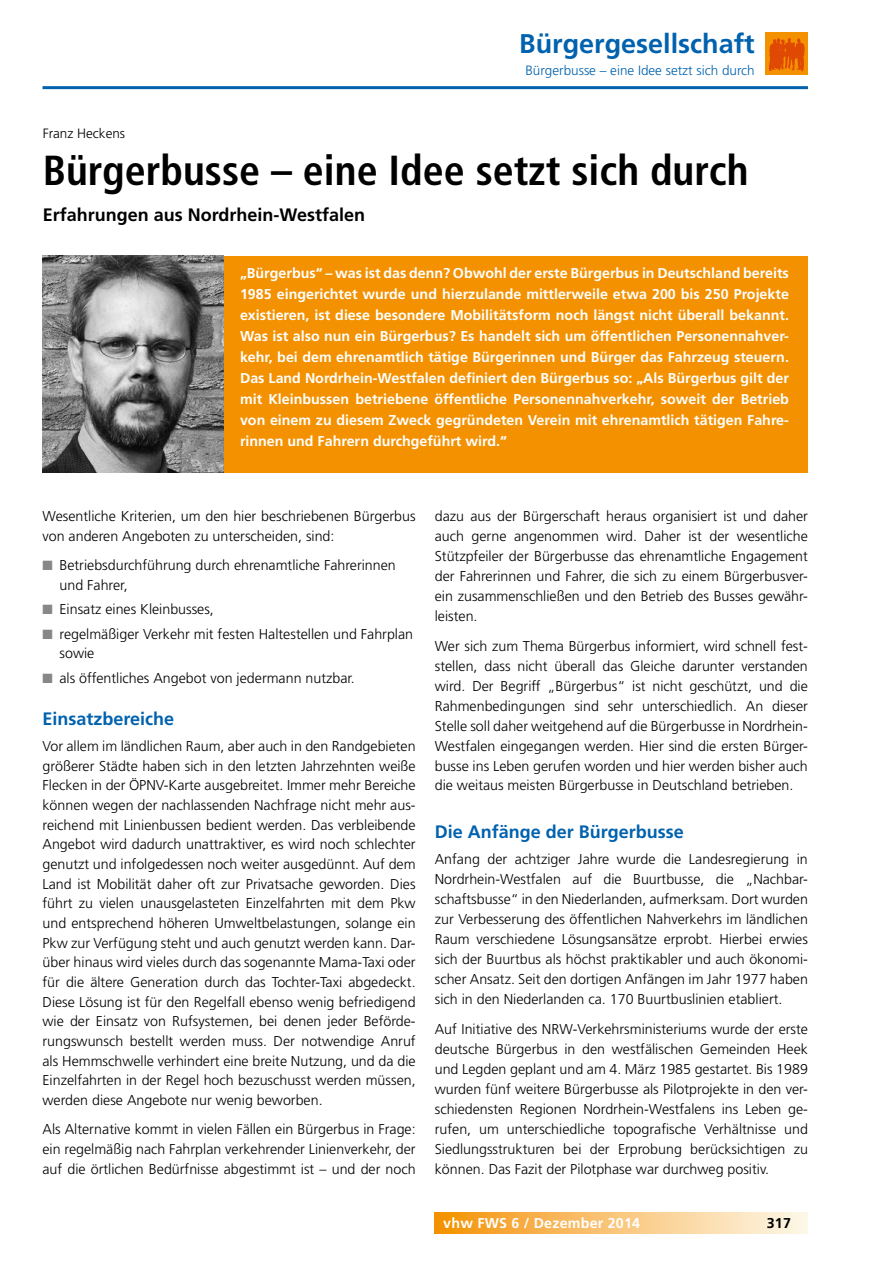
<style>
.page{position:relative;width:893px;height:1263px;background:#fff}
.page>*{position:absolute;margin:0;border:0;box-sizing:border-box;transform-origin:0 0}
.t1{font:700 condensed 42px "Frutiger LT";color:#000}
.t2{font:700 27px "Frutiger LT";color:#0062ae}
.t3{font:700 18px "Frutiger LT";color:#0062ae}
.t4{font:700 18px "Frutiger LT";color:#000}
.t5{font:300 14.25px/20px "Frutiger LT";color:#000;text-align:justify}
.t6{font:700 14.25px/21px "Frutiger LT";color:#fff;text-align:justify}
.t7{font:700 14.25px "Frutiger LT";color:#000}
.t8{font:300 13.5px "Frutiger LT";color:#0062ae}
.t9{font:300 13.5px "Frutiger CE";color:#000}
.s1{color:#868786}
</style>
<div class="page">
<div style="left:435px;top:1212px;width:373px;height:21px;background:linear-gradient(to right,#f59308,#fefaef)"></div>
<hr style="left:43px;top:86px;width:765px;height:3px;background:#0062ae">
<div style="left:766px;top:32px;width:42px;height:43px;background:#f39100"></div>
<svg style="left:769px;top:38px;width:36px;height:33px"></svg>
<div style="left:43px;top:256px;width:765px;height:216px;background:#f39100"></div>
<img style="left:43px;top:256px;width:180px;height:217px">
<h2 class="t2" style="left:519px;top:28px;width:237px">Bürgergesellschaft</h2>
<p class="t8" style="left:525px;top:62px;width:231px">Bürgerbusse – eine Idee setzt sich durch</p>
<p class="t9" style="left:43px;top:126px;width:84px">Franz Heckens</p>
<h1 class="t1" style="left:43px;top:145px;width:707px">Bürgerbusse – eine Idee setzt sich durch</h1>
<p class="t4" style="left:43px;top:205px;width:324px">Erfahrungen aus Nordrhein-Westfalen</p>
<p class="t6" style="left:240px;top:263px;width:550px">„Bürgerbus“ – was ist das denn? Obwohl der erste Bürgerbus in Deutschland bereits 1985 eingerichtet wurde und hierzulande mittlerweile etwa 200 bis 250 Projekte existieren, ist diese besondere Mobilitätsform noch längst nicht überall bekannt.<br>Was ist also nun ein Bürgerbus? Es handelt sich um öffentlichen Personennahver&shy;kehr, bei dem ehrenamtlich tätige Bürgerinnen und Bürger das Fahrzeug steuern.<br>Das Land Nordrhein-Westfalen definiert den Bürgerbus so: „Als Bürgerbus gilt der mit Kleinbussen betriebene öffentliche Personennahverkehr, soweit der Betrieb von einem zu diesem Zweck gegründeten Verein mit ehrenamtlich tätigen Fahre&shy;rinnen und Fahrern durchgeführt wird.“</p>
<p class="t5" style="left:43px;top:506px;width:375px">Wesentliche Kriterien, um den hier beschriebenen Bürgerbus von anderen Angeboten zu unterscheiden, sind:</p>
<p class="t5" style="left:60px;top:555px;width:338px;text-indent:-17px"><span class="s1">■</span> Betriebsdurchführung durch ehrenamtliche Fahrerinnen und Fahrer,</p>
<p class="t5" style="left:43px;top:599px;width:173px"><span class="s1">■</span> Einsatz eines Kleinbusses,</p>
<p class="t5" style="left:60px;top:624px;width:355px;text-indent:-17px"><span class="s1">■</span> regelmäßiger Verkehr mit festen Haltestellen und Fahrplan sowie</p>
<p class="t5" style="left:43px;top:668px;width:314px"><span class="s1">■</span> als öffentliches Angebot von jedermann nutzbar.</p>
<p class="t3" style="left:43px;top:708px;width:133px">Einsatzbereiche</p>
<p class="t5" style="left:43px;top:737px;width:375px">Vor allem im ländlichen Raum, aber auch in den Randgebieten größerer Städte haben sich in den letzten Jahrzehnten weiße Flecken in der ÖPNV-Karte ausgebreitet. Immer mehr Bereiche können wegen der nachlassenden Nachfrage nicht mehr aus&shy;reichend mit Linienbussen bedient werden. Das verbleibende Angebot wird dadurch unattraktiver, es wird noch schlechter genutzt und infolgedessen noch weiter ausgedünnt. Auf dem Land ist Mobilität daher oft zur Privatsache geworden. Dies führt zu vielen unausgelasteten Einzelfahrten mit dem Pkw und entsprechend höheren Umweltbelastungen, solange ein Pkw zur Verfügung steht und auch genutzt werden kann. Dar&shy;über hinaus wird vieles durch das sogenannte Mama-Taxi oder für die ältere Generation durch das Tochter-Taxi abgedeckt.<br>Diese Lösung ist für den Regelfall ebenso wenig befriedigend wie der Einsatz von Rufsystemen, bei denen jeder Beförde&shy;rungswunsch bestellt werden muss. Der notwendige Anruf als Hemmschwelle verhindert eine breite Nutzung, und da die Einzelfahrten in der Regel hoch bezuschusst werden müssen, werden diese Angebote nur wenig beworben.</p>
<p class="t5" style="left:43px;top:1120px;width:375px">Als Alternative kommt in vielen Fällen ein Bürgerbus in Frage: ein regelmäßig nach Fahrplan verkehrender Linienverkehr, der auf die örtlichen Bedürfnisse abgestimmt ist – und der noch</p>
<p class="t5" style="left:435px;top:506px;width:375px">dazu aus der Bürgerschaft heraus organisiert ist und daher auch gerne angenommen wird. Daher ist der wesentliche Stützpfeiler der Bürgerbusse das ehrenamtliche Engagement der Fahrerinnen und Fahrer, die sich zu einem Bürgerbusver&shy;ein zusammenschließen und den Betrieb des Busses gewähr&shy;leisten.</p>
<p class="t5" style="left:435px;top:636px;width:375px">Wer sich zum Thema Bürgerbus informiert, wird schnell fest&shy;stellen, dass nicht überall das Gleiche darunter verstanden wird. Der Begriff „Bürgerbus“ ist nicht geschützt, und die Rahmenbedingungen sind sehr unterschiedlich. An dieser Stelle soll daher weitgehend auf die Bürgerbusse in Nordrhein-Westfalen eingegangen werden. Hier sind die ersten Bürger&shy;busse ins Leben gerufen worden und hier werden bisher auch die weitaus meisten Bürgerbusse in Deutschland betrieben.</p>
<p class="t3" style="left:435px;top:821px;width:251px">Die Anfänge der Bürgerbusse</p>
<p class="t5" style="left:435px;top:849px;width:375px">Anfang der achtziger Jahre wurde die Landesregierung in Nordrhein-Westfalen auf die Buurtbusse, die „Nachbar&shy;schaftsbusse“ in den Niederlanden, aufmerksam. Dort wurden zur Verbesserung des öffentlichen Nahverkehrs im ländlichen Raum verschiedene Lösungsansätze erprobt. Hierbei erwies sich der Buurtbus als höchst praktikabler und auch ökonomi&shy;scher Ansatz. Seit den dortigen Anfängen im Jahr 1977 haben sich in den Niederlanden ca. 170 Buurtbuslinien etabliert.</p>
<p class="t5" style="left:435px;top:1019px;width:375px">Auf Initiative des NRW-Verkehrsministeriums wurde der erste deutsche Bürgerbus in den westfälischen Gemeinden Heek und Legden geplant und am 4. März 1985 gestartet. Bis 1989 wurden fünf weitere Bürgerbusse als Pilotprojekte in den ver&shy;schiedensten Regionen Nordrhein-Westfalens ins Leben ge&shy;rufen, um unterschiedliche topografische Verhältnisse und Siedlungsstrukturen bei der Erprobung berücksichtigen zu können. Das Fazit der Pilotphase war durchweg positiv.</p>
<p class="t6" style="left:443px;top:1212px;width:198px">vhw FWS 6 / Dezember 2014</p>
<p class="t7" style="left:767px;top:1214px;width:26px">317</p>
</div>
